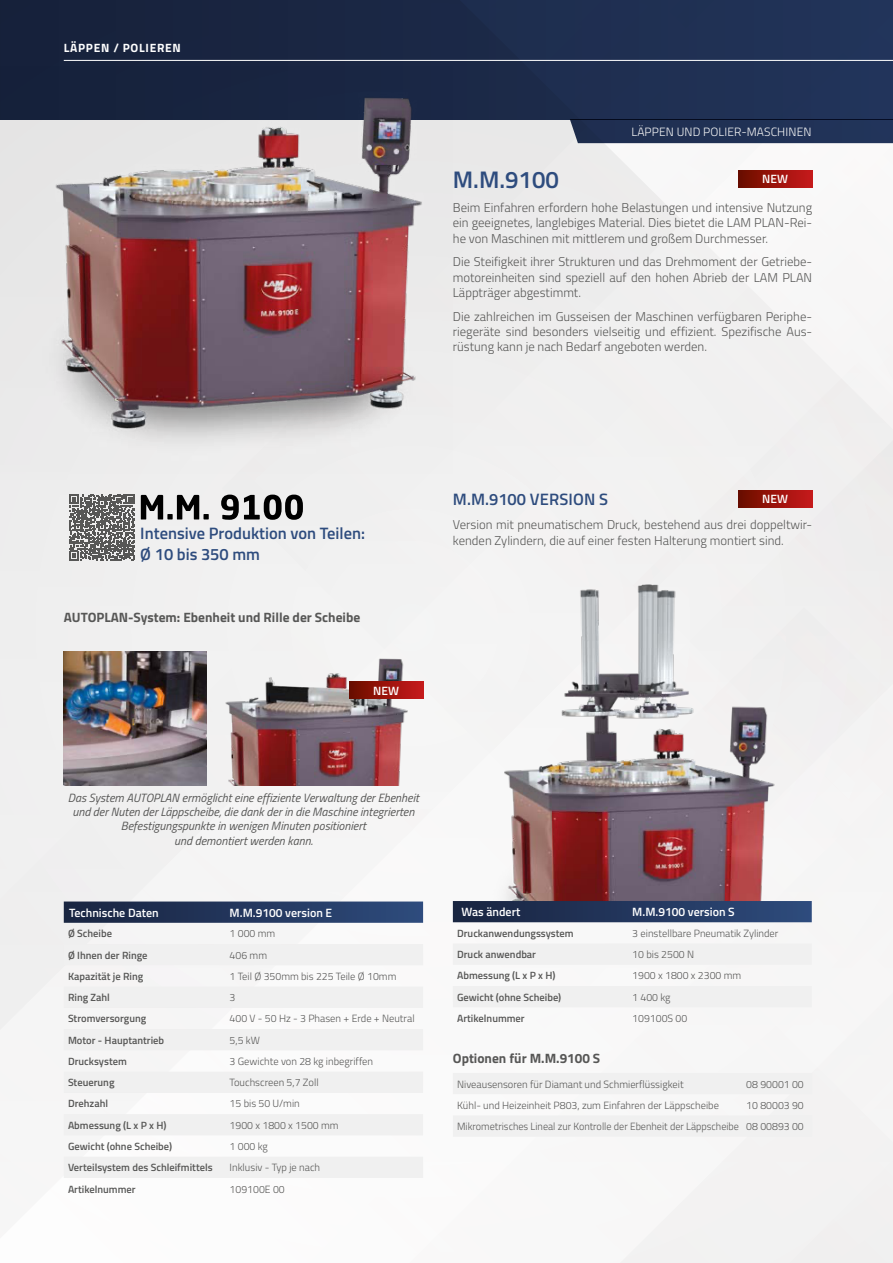
<style>
.page{position:relative;width:893px;height:1263px;background:#fff}
.page>*{position:absolute;margin:0;border:0;box-sizing:border-box;transform-origin:0 0}
.t1{font:600 24px "Titillium";color:#2e4c7e}
.t2{font:600 16.5px/20.5px "Titillium";color:#2e4c7e}
.t3{font:700 13.5px "Titillium";color:#575756}
.t4{font:300 12.75px/15.3px "Titillium";color:#575756;text-align:justify}
.t5{font:italic 12px/14.4px "Titillium";color:#575756;text-align:center}
.t6{font:600 12px "Titillium";color:#fff}
.t7{font:300 12px "Titillium";letter-spacing:.01em;color:#fff}
.t8{font:700 12px "Titillium";letter-spacing:.06em;color:#fff}
.t9{font:300 10.5px/21.3px "Titillium";color:#575756;text-align:right}
.t10{font:600 10.5px "Titillium";color:#575756}
</style>
<div class="page">
<div style="left:0;top:474px;width:514px;height:701px;background:#f2f1f1"></div>
<svg style="left:579px;top:922px;width:190px;height:341px"></svg>
<div style="left:446px;top:119px;width:323px;height:692px;background:#f1f0f0"></div>
<div style="left:769px;top:143px;width:124px;height:1120px;background:#f4f3f3"></div>
<div style="left:0;top:0;width:893px;height:119px;background:linear-gradient(to right,#161f38,#22355b)"></div>
<img style="left:64px;top:652px;width:143px;height:134px">
<img style="left:215px;top:652px;width:208px;height:134px">
<img style="left:453px;top:576px;width:359px;height:325px">
<img style="left:0;top:67px;width:453px;height:407px">
<hr style="left:64px;top:60px;width:829px;height:1px;background:#fff">
<svg style="left:570px;top:119px;width:323px;height:24px;background:#213154"></svg>
<div style="left:738px;top:170px;width:74px;height:18px;background:linear-gradient(to right,#6a0d00,#c7191b)"></div>
<div style="left:738px;top:490px;width:74px;height:18px;background:linear-gradient(to right,#6a0d00,#c7191b)"></div>
<div style="left:349px;top:681px;width:74px;height:18px;background:linear-gradient(to right,#6a0d00,#c7191b)"></div>
<svg style="left:64px;top:901px;width:359px;height:22px;background:#2a3d62"></svg>
<svg style="left:64px;top:944px;width:359px;height:234px;fill:#f0f0f0"></svg>
<svg style="left:453px;top:901px;width:359px;height:21px;background:#23375d"></svg>
<svg style="left:453px;top:943px;width:359px;height:64px"></svg>
<svg style="left:453px;top:1073px;width:359px;height:64px"></svg>
<svg style="left:69px;top:494px;width:66px;height:66px;background:#807f7f"></svg>
<svg style="left:141px;top:495px;width:68px;height:24px"></svg>
<svg style="left:221px;top:495px;width:82px;height:25px"></svg>
<p class="t8" style="left:64px;top:38px;width:119px">LÄPPEN / POLIEREN</p>
<p class="t7" style="left:631px;top:123px;width:181px">LÄPPEN UND POLIER-MASCHINEN</p>
<p class="t6" style="left:762px;top:170px;width:27px">NEW</p>
<h1 class="t1" style="left:453px;top:162px;width:108px">M.M.9100</h1>
<p class="t4" style="left:453px;top:199px;width:361px">Beim Einfahren erfordern hohe Belastungen und intensive Nutzung ein geeignetes, langlebiges Material. Dies bietet die LAM PLAN-Rei&shy;he von Maschinen mit mittlerem und großem Durchmesser.</p>
<p class="t4" style="left:453px;top:254px;width:361px">Die Steifigkeit ihrer Strukturen und das Drehmoment der Getriebe&shy;motoreinheiten sind speziell auf den hohen Abrieb der LAM PLAN Läppträger abgestimmt.</p>
<p class="t4" style="left:453px;top:308px;width:361px">Die zahlreichen im Gusseisen der Maschinen verfügbaren Periphe&shy;riegeräte sind besonders vielseitig und effizient. Spezifische Aus&shy;rüstung kann je nach Bedarf angeboten werden.</p>
<p class="t2" style="left:140px;top:522px;width:226px">Intensive Produktion von Teilen:<br>Ø 10 bis 350 mm</p>
<p class="t3" style="left:64px;top:607px;width:298px">AUTOPLAN-System: Ebenheit und Rille der Scheibe</p>
<p class="t6" style="left:373px;top:681px;width:27px">NEW</p>
<p class="t2" style="left:453px;top:488px;width:157px">M.M.9100 VERSION S</p>
<p class="t4" style="left:453px;top:516px;width:361px">Version mit pneumatischem Druck, bestehend aus drei doppeltwir&shy;kenden Zylindern, die auf einer festen Halterung montiert sind.</p>
<p class="t6" style="left:762px;top:490px;width:27px">NEW</p>
<p class="t5" style="left:68px;top:789px;width:353px">Das System AUTOPLAN ermöglicht eine effiziente Verwaltung der Ebenheit und der Nuten der Läppscheibe, die dank der in die Maschine integrierten Befestigungspunkte in wenigen Minuten positioniert<br>und demontiert werden kann.</p>
<p class="t6" style="left:69px;top:903px;width:91px">Technische Daten</p>
<p class="t6" style="left:230px;top:903px;width:104px">M.M.9100 version E</p>
<p class="t10" style="left:68px;top:926px;width:46px">Ø Scheibe</p>
<p class="t9" style="left:230px;top:922px;width:47px">1 000 mm</p>
<p class="t10" style="left:68px;top:947px;width:81px">Ø Ihnen der Ringe</p>
<p class="t9" style="left:230px;top:944px;width:39px">406 mm</p>
<p class="t10" style="left:68px;top:968px;width:77px">Kapazität je Ring</p>
<p class="t9" style="left:230px;top:965px;width:168px">1 Teil Ø 350mm bis 225 Teile Ø 10mm</p>
<p class="t10" style="left:68px;top:989px;width:43px">Ring Zahl</p>
<p class="t9" style="left:230px;top:986px;width:7px">3</p>
<p class="t10" style="left:68px;top:1011px;width:80px">Stromversorgung</p>
<p class="t9" style="left:230px;top:1007px;width:187px">400 V - 50 Hz - 3 Phasen + Erde + Neutral</p>
<p class="t10" style="left:68px;top:1032px;width:98px">Motor - Hauptantrieb</p>
<p class="t9" style="left:230px;top:1029px;width:32px">5,5 kW</p>
<p class="t10" style="left:68px;top:1053px;width:60px">Drucksystem</p>
<p class="t9" style="left:230px;top:1050px;width:145px">3 Gewichte von 28 kg inbegriffen</p>
<p class="t10" style="left:68px;top:1075px;width:48px">Steuerung</p>
<p class="t9" style="left:230px;top:1071px;width:91px">Touchscreen 5,7 Zoll</p>
<p class="t10" style="left:68px;top:1096px;width:42px">Drehzahl</p>
<p class="t9" style="left:230px;top:1093px;width:72px">15 bis 50 U/min</p>
<p class="t10" style="left:68px;top:1117px;width:100px">Abmessung (L x P x H)</p>
<p class="t9" style="left:230px;top:1114px;width:111px">1900 x 1800 x 1500 mm</p>
<p class="t10" style="left:68px;top:1138px;width:106px">Gewicht (ohne Scheibe)</p>
<p class="t9" style="left:230px;top:1135px;width:40px">1 000 kg</p>
<p class="t10" style="left:68px;top:1160px;width:146px">Verteilsystem des Schleifmittels</p>
<p class="t9" style="left:230px;top:1156px;width:92px">Inklusiv - Typ je nach</p>
<p class="t10" style="left:68px;top:1181px;width:69px">Artikelnummer</p>
<p class="t9" style="left:230px;top:1178px;width:57px">109100E 00</p>
<p class="t6" style="left:461px;top:903px;width:60px">Was ändert</p>
<p class="t6" style="left:632px;top:903px;width:104px">M.M.9100 version S</p>
<p class="t10" style="left:457px;top:925px;width:118px">Druckanwendungssystem</p>
<p class="t9" style="left:632px;top:922px;width:148px">3 einstellbare Pneumatik Zylinder</p>
<p class="t10" style="left:457px;top:946px;width:80px">Druck anwendbar</p>
<p class="t9" style="left:632px;top:943px;width:63px">10 bis 2500 N</p>
<p class="t10" style="left:457px;top:968px;width:100px">Abmessung (L x P x H)</p>
<p class="t9" style="left:632px;top:964px;width:111px">1900 x 1800 x 2300 mm</p>
<p class="t10" style="left:457px;top:989px;width:106px">Gewicht (ohne Scheibe)</p>
<p class="t9" style="left:632px;top:986px;width:40px">1 400 kg</p>
<p class="t10" style="left:457px;top:1010px;width:69px">Artikelnummer</p>
<p class="t9" style="left:632px;top:1007px;width:57px">109100S 00</p>
<p class="t3" style="left:453px;top:1048px;width:149px">Optionen für M.M.9100 S</p>
<p class="t9" style="left:457px;top:1073px;width:228px">Niveausensoren für Diamant und Schmierflüssigkeit</p>
<p class="t9" style="left:746px;top:1073px;width:59px">08 90001 00</p>
<p class="t9" style="left:457px;top:1094px;width:263px">Kühl- und Heizeinheit P803, zum Einfahren der Läppscheibe</p>
<p class="t9" style="left:457px;top:1094px;width:348px">10 80003 90<br>Mikrometrisches Lineal zur Kontrolle der Ebenheit der Läppscheibe 08 00893 00</p>
</div>
